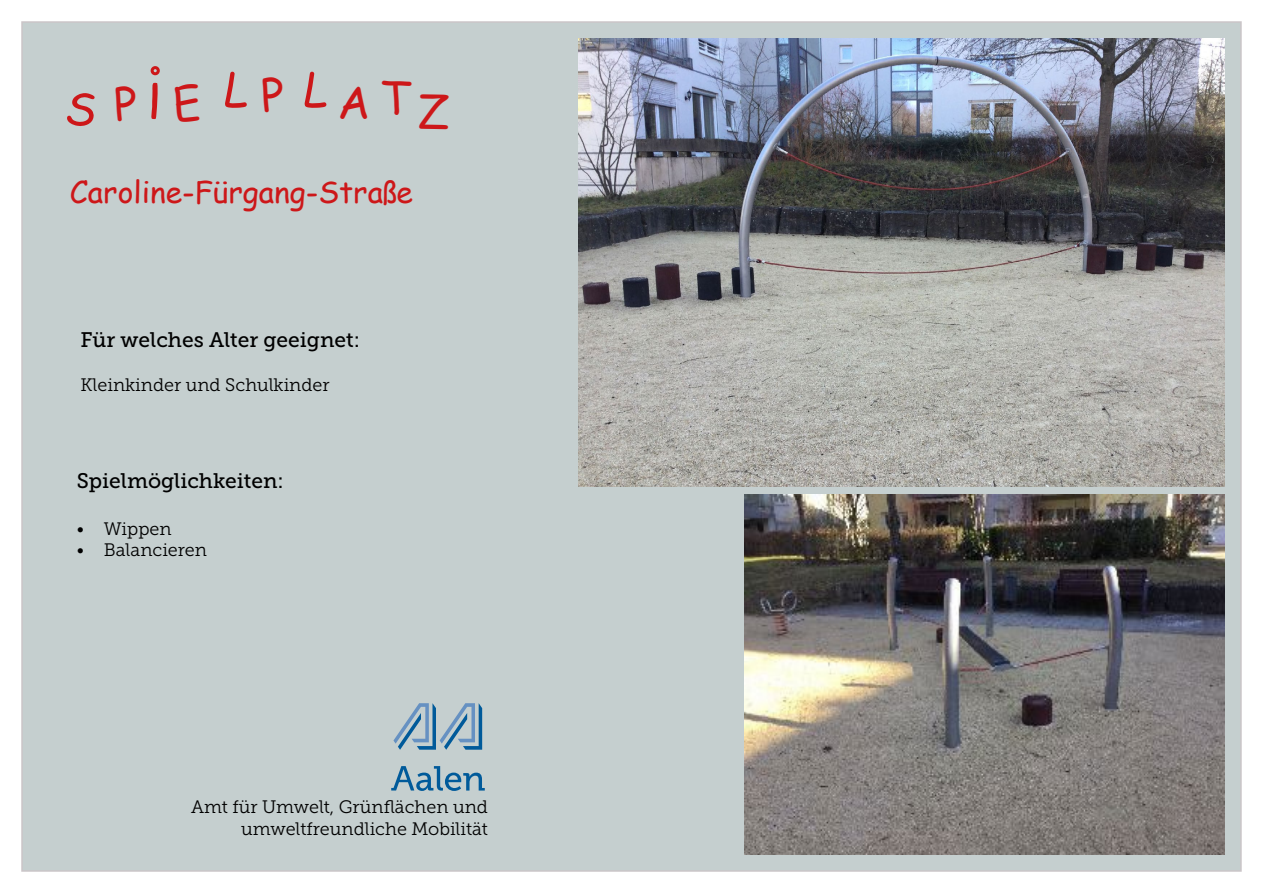
<style>
.page{position:relative;width:1263px;height:893px;background:#fff}
.page>*{position:absolute;margin:0;border:0;box-sizing:border-box;transform-origin:0 0}
.t1{font:45px "Comic Sans MS";color:#cd1719}
.t2{font:30px "Comic Sans MS";color:#cd1719}
.t3{font:21px "Museo Slab 500";color:#000}
.t4{font:18px/21.6px "Museo Slab 300";color:#000;text-align:right}
</style>
<div class="page">
<div style="left:21px;top:21px;width:1221px;height:851px;background:#c5cfcf;border:2px solid #cbc5c8"></div>
<div style="left:151px;top:66px;width:9px;height:9px;border:3px solid #cd1719;border-radius:50%"></div>
<svg style="left:391px;top:766px;width:94px;height:25px"></svg>
<svg style="left:393px;top:703px;width:89px;height:47px"></svg>
<img style="left:578px;top:38px;width:647px;height:448px">
<img style="left:745px;top:495px;width:480px;height:360px">
<svg style="left:151px;top:83px;width:7px;height:37px"></svg>
<h1 class="t1" style="left:337px;top:68px;width:74px">AT</h1>
<h2 class="t2" style="left:70px;top:170px;width:344px">Caroline-Fürgang-Straße</h2>
<p class="t3" style="left:81px;top:328px;width:281px">Für welches Alter geeignet:</p>
<p class="t4" style="left:81px;top:374px;width:251px">Kleinkinder und Schulkinder</p>
<p class="t3" style="left:77px;top:469px;width:209px">Spielmöglichkeiten:</p>
<p class="t4" style="left:77px;top:518px;width:96px">• Wippen</p>
<p class="t4" style="left:77px;top:539px;width:132px">• Balancieren</p>
<p class="t4" style="left:191px;top:796px;width:298px">Amt für Umwelt, Grünflächen und umweltfreundliche Mobilität</p>
</div>
